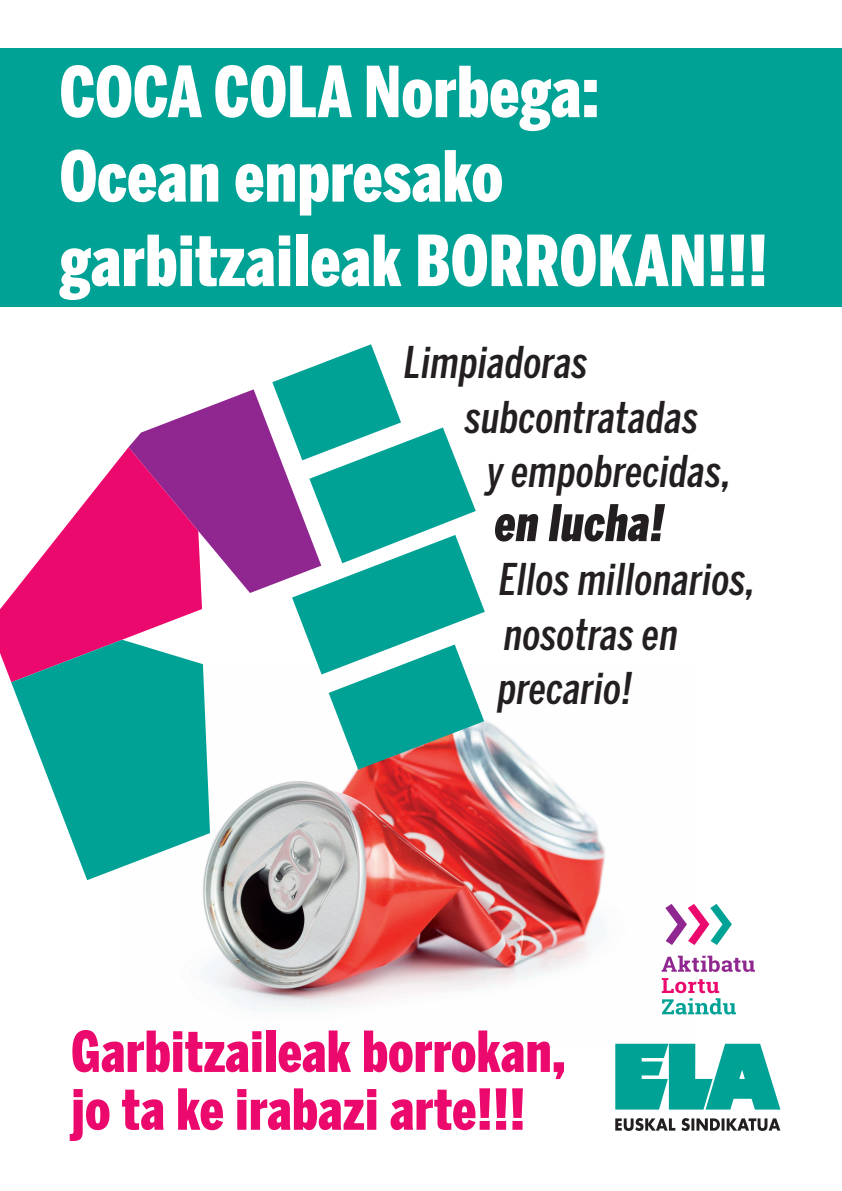
<style>
.page{position:relative;width:842px;height:1191px;background:#fff}
.page>*{position:absolute;margin:0;border:0;box-sizing:border-box;transform-origin:0 0}
.t1{font:900 69.6px "Benton Sans Comp";letter-spacing:.01em;color:#fff}
.t2{font:900 56px "Benton Sans Comp";letter-spacing:.01em;color:#ec096d}
.t3{font:italic 900 50px "Benton Sans Comp";letter-spacing:.01em;color:#231f20}
.t4{font:italic 500 43.4px/54.2px "Benton Sans Comp";letter-spacing:.01em;color:#231f20}
</style>
<div class="page">
<img style="left:203px;top:721px;width:492px;height:294px">
<svg style="left:129px;top:389px;width:143px;height:204px"></svg>
<svg style="left:0;top:447px;width:202px;height:235px;fill:#ec096d"></svg>
<svg style="left:272px;top:344px;width:213px;height:425px;fill:#00a296"></svg>
<svg style="left:11px;top:640px;width:199px;height:240px;fill:#00a296"></svg>
<div style="left:0;top:48px;width:842px;height:258px;background:#00a296"></div>
<svg style="left:615px;top:1118px;width:165px;height:13px"></svg>
<svg style="left:615px;top:1043px;width:165px;height:66px"></svg>
<svg style="left:662px;top:955px;width:93px;height:17px"></svg>
<svg style="left:662px;top:978px;width:74px;height:36px"></svg>
<svg style="left:665px;top:904px;width:67px;height:41px"></svg>
<p class="t1" style="left:60px;top:52px;width:541px">COCA COLA Norbega:</p>
<p class="t1" style="left:60px;top:136px;width:444px">Ocean enpresako</p>
<p class="t1" style="left:60px;top:221px;width:709px">garbitzaileak BORROKAN!!!</p>
<p class="t4" style="left:404px;top:335px;width:185px">Limpiadoras</p>
<p class="t4" style="left:465px;top:390px;width:235px">subcontratadas</p>
<p class="t4" style="left:487px;top:444px;width:246px">y empobrecidas,</p>
<p class="t3" style="left:495px;top:494px;width:171px">en lucha!</p>
<p class="t4" style="left:499px;top:552px;width:258px">Ellos millonarios,</p>
<p class="t4" style="left:498px;top:606px;width:181px">nosotras en precario!</p>
<p class="t2" style="left:71px;top:1019px;width:496px">Garbitzaileak borrokan,</p>
<p class="t2" style="left:71px;top:1077px;width:455px">jo ta ke irabazi arte!!!</p>
</div>
